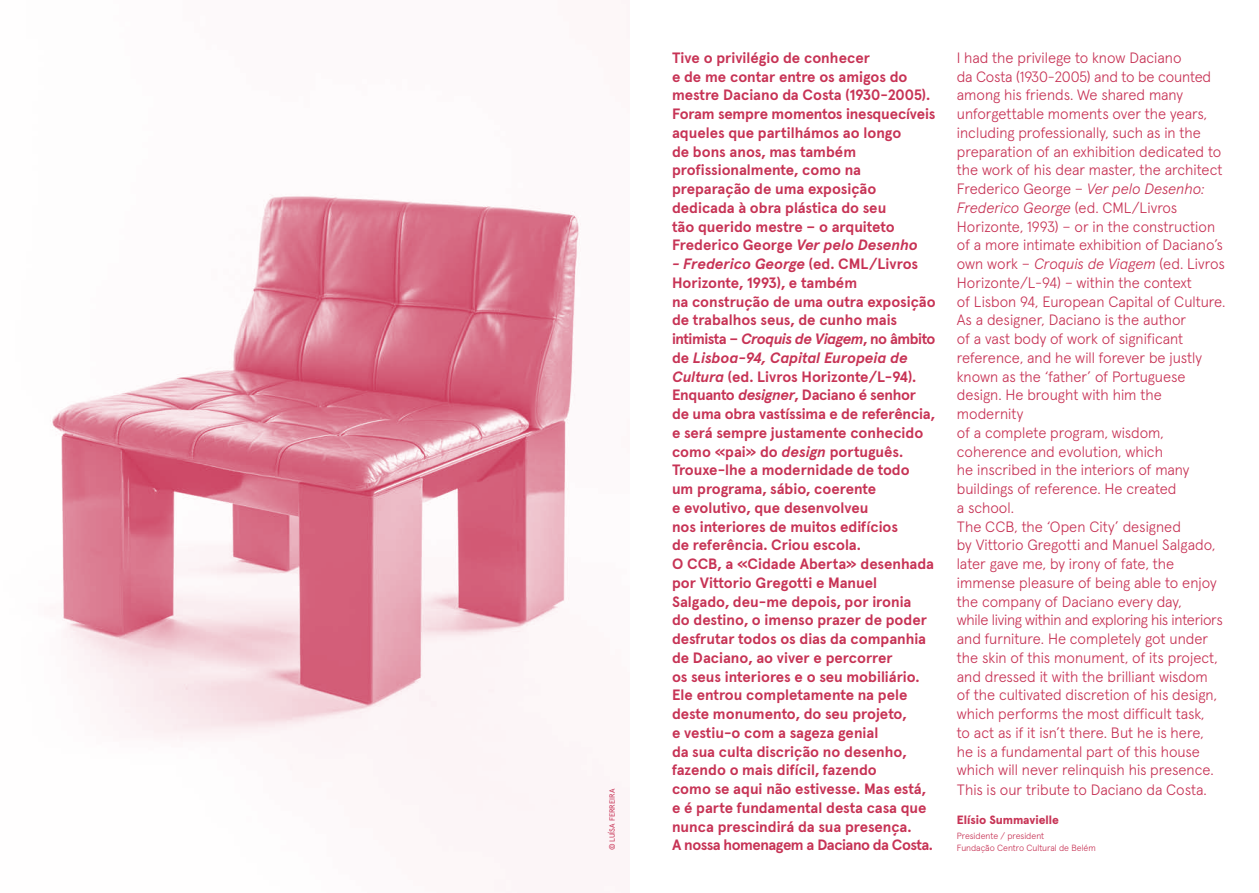
<style>
.page{position:relative;width:1259px;height:893px;background:#fff}
.page>*{position:absolute;margin:0;border:0;box-sizing:border-box;transform-origin:0 0}
.t1{font:300 15px/18.8px "Apercu";color:#c73355}
.t2{font:700 15px/18.8px "Apercu";color:#c73355}
.t3{font:800 12px "Apercu";color:#c73355}
.t4{font:300 9px "Apercu";color:#c73355}
.t5{font:7.5px "Apercu";letter-spacing:-.005em;color:#c73355}
.s1{font-style:italic}
</style>
<div class="page">
<img style="left:50px;top:195px;width:531px;height:616px">
<p class="t5" style="left:606px;top:850px;width:63px;rotate:-90deg">© LUÍSA FERREIRA</p>
<p class="t2" style="left:672px;top:47px;width:265px">Tive o privilégio de conhecer<br>e de me contar entre os amigos do mestre Daciano da Costa (1930-2005).<br>Foram sempre momentos inesquecíveis aqueles que partilhámos ao longo<br>de bons anos, mas também profissionalmente, como na preparação de uma exposição dedicada à obra plástica do seu<br>tão querido mestre – o arquiteto<br>Frederico George <span class="s1">Ver pelo Desenho</span></p>
<p class="t2" style="left:672px;top:253px;width:265px"><span class="s1">- Frederico George</span> (ed. CML/Livros Horizonte, 1993), e também<br>na construção de uma outra exposição de trabalhos seus, de cunho mais intimista – <span class="s1">Croquis de Viagem</span>, no âmbito de <span class="s1">Lisboa-94, Capital Europeia de Cultura</span> (ed. Livros Horizonte/L-94).<br>Enquanto <span class="s1">designer</span>, Daciano é senhor de uma obra vastíssima e de referência, e será sempre justamente conhecido como «pai» do <span class="s1">design</span> português.<br>Trouxe-lhe a modernidade de todo<br>um programa, sábio, coerente<br>e evolutivo, que desenvolveu<br>nos interiores de muitos edifícios<br>de referência. Criou escola.<br>O CCB, a «Cidade Aberta» desenhada por Vittorio Gregotti e Manuel Salgado, deu-me depois, por ironia<br>do destino, o imenso prazer de poder desfrutar todos os dias da companhia de Daciano, ao viver e percorrer<br>os seus interiores e o seu mobiliário.<br>Ele entrou completamente na pele deste monumento, do seu projeto,<br>e vestiu-o com a sageza genial<br>da sua culta discrição no desenho, fazendo o mais difícil, fazendo<br>como se aqui não estivesse. Mas está, e é parte fundamental desta casa que nunca prescindirá da sua presença.<br>A nossa homenagem a Daciano da Costa.</p>
<p class="t1" style="left:957px;top:47px;width:270px">I had the privilege to know Daciano<br>da Costa (1930-2005) and to be counted among his friends. We shared many unforgettable moments over the years, including professionally, such as in the preparation of an exhibition dedicated to the work of his dear master, the architect Frederico George – <span class="s1">Ver pelo Desenho:<br>Frederico George</span> (ed. CML/Livros Horizonte, 1993) – or in the construction of a more intimate exhibition of Daciano’s own work – <span class="s1">Croquis de Viagem</span> (ed. Livros Horizonte/L-94) <span class="s1">–</span> within the context<br>of Lisbon 94, European Capital of Culture.<br>As a designer, Daciano is the author<br>of a vast body of work of significant reference, and he will forever be justly known as the ‘father’ of Portuguese design. He brought with him the modernity<br>of a complete program, wisdom, coherence and evolution, which<br>he inscribed in the interiors of many buildings of reference. He created<br>a school.<br>The CCB, the ‘Open City’ designed<br>by Vittorio Gregotti and Manuel Salgado, later gave me, by irony of fate, the immense pleasure of being able to enjoy the company of Daciano every day,<br>while living within and exploring his interiors and furniture. He completely got under the skin of this monument, of its project, and dressed it with the brilliant wisdom<br>of the cultivated discretion of his design, which performs the most difficult task,<br>to act as if it isn’t there. But he is here,<br>he is a fundamental part of this house which will never relinquish his presence.<br>This is our tribute to Daciano da Costa.</p>
<p class="t3" style="left:957px;top:810px;width:104px">Elísio Summavielle</p>
<p class="t4" style="left:957px;top:829px;width:89px">Presidente / president</p>
<p class="t4" style="left:957px;top:841px;width:141px">Fundação Centro Cultural de Belém</p>
</div>
